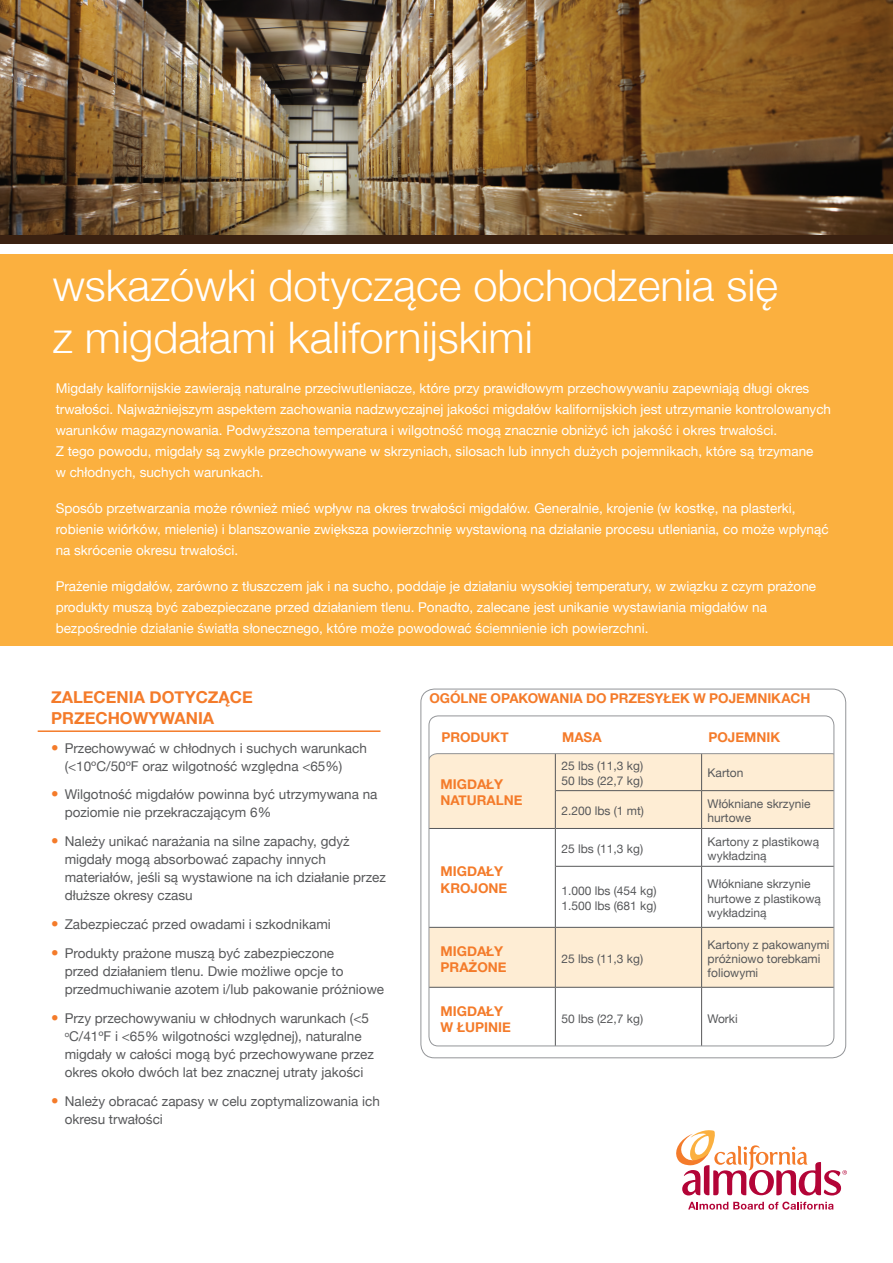
<style>
.page{position:relative;width:893px;height:1263px;background:#fff}
.page>*{position:absolute;margin:0;border:0;box-sizing:border-box;transform-origin:0 0}
.t1{font:300 43.5px/52.2px "Helvetica Neue";color:#fff}
.t2{font:700 16.5px/21px "Helvetica Neue";color:#f47b2a}
.t3{font:13.5px/21px "Helvetica Neue";color:#fff}
.t4{font:13.5px/18px "Helvetica Neue";color:#57585a}
.t5{font:700 13.5px/16.2px "Helvetica Neue";color:#f47b2a}
.t6{font:12px/14.4px "Helvetica Neue";color:#57585a}
.s1{font-size:15px;color:#f47b2a}
</style>
<div class="page">
<div style="left:0;top:255px;width:893px;height:391px;background:#fbb03f"></div>
<img style="left:0;top:0;width:893px;height:235px">
<hr style="left:38px;top:730px;width:342px;height:2px;background:#f47b2a">
<svg style="left:688px;top:1201px;width:145px;height:8px"></svg>
<svg style="left:676px;top:1130px;width:171px;height:65px"></svg>
<div style="left:0;top:235px;width:893px;height:9px;background:#3a2111"></div>
<svg style="left:429px;top:753px;width:405px;height:293px"></svg>
<div style="left:429px;top:716px;width:405px;height:330px;border:1px solid #939598;border-radius:9px"></div>
<p class="t1" style="left:53px;top:258px;width:727px">wskazówki dotyczące obchodzenia się z migdałami kalifornijskimi</p>
<p class="t3" style="left:56px;top:377px;width:777px">Migdały kalifornijskie zawierają naturalne przeciwutleniacze, które przy prawidłowym przechowywaniu zapewniają długi okres trwałości. Najważniejszym aspektem zachowania nadzwyczajnej jakości migdałów kalifornijskich jest utrzymanie kontrolowanych warunków magazynowania. Podwyższona temperatura i wilgotność mogą znacznie obniżyć ich jakość i okres trwałości.<br>Z tego powodu, migdały są zwykle przechowywane w skrzyniach, silosach lub innych dużych pojemnikach, które są trzymane<br>w chłodnych, suchych warunkach.</p>
<p class="t3" style="left:56px;top:497px;width:774px">Sposób przetwarzania może również mieć wpływ na okres trwałości migdałów. Generalnie, krojenie (w kostkę, na plasterki, robienie wiórków, mielenie) i blanszowanie zwiększa powierzchnię wystawioną na działanie procesu utleniania, co może wpłynąć na skrócenie okresu trwałości.</p>
<p class="t3" style="left:56px;top:575px;width:762px">Prażenie migdałów, zarówno z tłuszczem jak i na sucho, poddaje je działaniu wysokiej temperatury, w związku z czym prażone produkty muszą być zabezpieczane przed działaniem tlenu. Ponadto, zalecane jest unikanie wystawiania migdałów na bezpośrednie działanie światła słonecznego, które może powodować ściemnienie ich powierzchni.</p>
<p class="t2" style="left:51px;top:686px;width:203px">ZALECENIA DOTYCZĄCE<br>PRZECHOWYWANIA</p>
<p class="t4" style="left:65px;top:739px;width:304px;text-indent:-14px"><span class="s1">•</span> Przechowywać w chłodnych i suchych warunkach (&lt;10ºC/50ºF oraz wilgotność względna &lt;65%)</p>
<p class="t4" style="left:65px;top:785px;width:314px;text-indent:-14px"><span class="s1">•</span> Wilgotność migdałów powinna być utrzymywana na poziomie nie przekraczającym 6%</p>
<p class="t4" style="left:65px;top:832px;width:323px;text-indent:-14px"><span class="s1">•</span> Należy unikać narażania na silne zapachy, gdyż migdały mogą absorbować zapachy innych materiałów, jeśli są wystawione na ich działanie przez dłuższe okresy czasu</p>
<p class="t4" style="left:51px;top:915px;width:281px"><span class="s1">•</span> Zabezpieczać przed owadami i szkodnikami</p>
<p class="t4" style="left:65px;top:944px;width:321px;text-indent:-14px"><span class="s1">•</span> Produkty prażone muszą być zabezpieczone<br>przed działaniem tlenu. Dwie możliwe opcje to przedmuchiwanie azotem i/lub pakowanie próżniowe</p>
<p class="t4" style="left:65px;top:1009px;width:311px;text-indent:-13px"><span class="s1">•</span> Przy przechowywaniu w chłodnych warunkach (&lt;5 <sup>o</sup>C/41ºF i &lt;65% wilgotności względnej), naturalne migdały w całości mogą być przechowywane przez okres około dwóch lat bez znacznej utraty jakości</p>
<p class="t4" style="left:65px;top:1092px;width:317px;text-indent:-14px"><span class="s1">•</span> Należy obracać zapasy w celu zoptymalizowania ich okresu trwałości</p>
<p class="t5" style="left:429px;top:690px;width:382px">OGÓLNE OPAKOWANIA DO PRZESYŁEK W POJEMNIKACH</p>
<p class="t5" style="left:441px;top:729px;width:68px">PRODUKT</p>
<p class="t5" style="left:562px;top:729px;width:23px">MASA</p>
<p class="t5" style="left:708px;top:729px;width:19px">POJEMNIK</p>
<p class="t5" style="left:441px;top:776px;width:84px">MIGDAŁY<br>NATURALNE</p>
<p class="t5" style="left:441px;top:863px;width:68px">MIGDAŁY<br>KROJONE</p>
<p class="t6" style="left:561px;top:759px;width:83px">25 lbs (11,3 kg)<br>50 lbs (22,7 kg)</p>
<p class="t6" style="left:708px;top:766px;width:37px">Karton</p>
<p class="t6" style="left:561px;top:804px;width:84px">2.200 lbs (1 mt)</p>
<p class="t6" style="left:708px;top:796px;width:104px">Włókniane skrzynie hurtowe</p>
<p class="t6" style="left:561px;top:841px;width:83px">25 lbs (11,3 kg)</p>
<p class="t6" style="left:708px;top:834px;width:113px">Kartony z plastikową wykładziną</p>
<p class="t6" style="left:561px;top:884px;width:97px">1.000 lbs (454 kg)<br>1.500 lbs (681 kg)</p>
<p class="t6" style="left:708px;top:876px;width:115px">Włókniane skrzynie hurtowe z plastikową wykładziną</p>
<p class="t5" style="left:441px;top:942px;width:68px">MIGDAŁY<br>PRAŻONE</p>
<p class="t6" style="left:561px;top:951px;width:83px">25 lbs (11,3 kg)</p>
<p class="t6" style="left:708px;top:937px;width:124px">Kartony z pakowanymi próżniowo torebkami foliowymi</p>
<p class="t5" style="left:441px;top:1003px;width:72px">MIGDAŁY<br>W ŁUPINIE</p>
<p class="t6" style="left:561px;top:1011px;width:83px">50 lbs (22,7 kg)</p>
<p class="t6" style="left:708px;top:1011px;width:32px">Worki</p>
</div>
